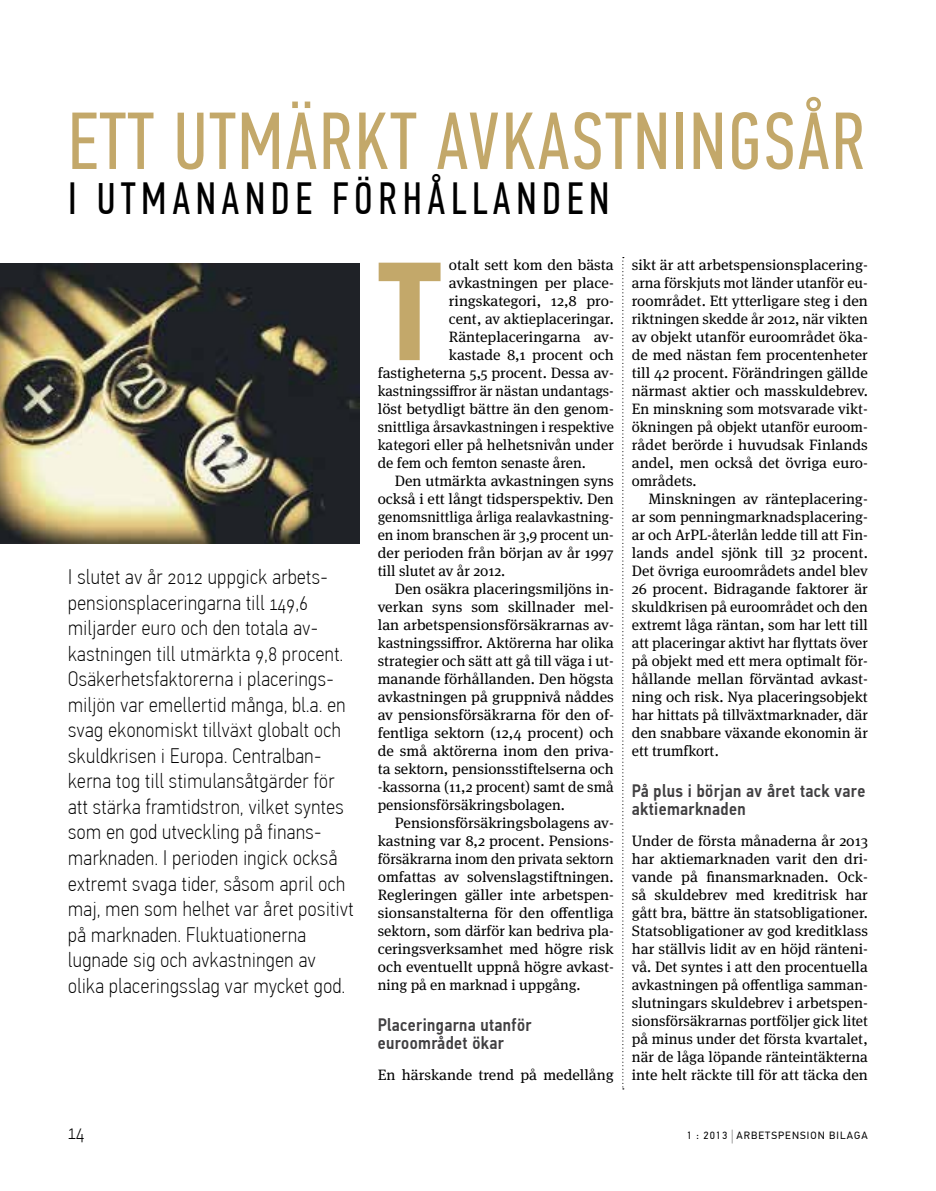
<style>
.page{position:relative;width:936px;height:1191px;background:#fff}
.page>*{position:absolute;margin:0;border:0;box-sizing:border-box;transform-origin:0 0}
.t1{font:700 139.95px "PF Din Text Cond Pro";color:#c3a86a}
.t2{font:81px "PF Din Text Comp Pro";letter-spacing:.025em;color:#c3a86a}
.t3{font:45px "PF Din Text Comp Pro";letter-spacing:.125em;color:#000}
.t4{font:100 21px/25.5px "PF Din Text Cond Pro";letter-spacing:.025em;color:#000}
.t5{font:500 18px/18px "PF Din Text Cond Pro";letter-spacing:.02em;color:#414042}
.t6{font:15px/18px "Meta Serif OT";color:#000;text-align:justify}
.t7{font:10.5px "PF Din Text Pro";letter-spacing:.1em;color:#000}
.s1{font-size:15.75px}
</style>
<div class="page">
<img style="left:0;top:264px;width:360px;height:279px">
<svg style="left:622px;top:257px;width:1px;height:832px"></svg>
<h2 class="t2" style="left:68px;top:95px;width:798px">ETT UTMÄRKT AVKASTNINGSÅR</h2>
<h3 class="t3" style="left:68px;top:173px;width:542px">I UTMANANDE FÖRHÅLLANDEN</h3>
<p class="t4" style="left:68px;top:564px;width:287px">I slutet av år 2012 uppgick arbets&shy;pensionsplaceringarna till 149,6 miljarder euro och den totala av&shy;kastningen till utmärkta 9,8 procent.<br>Osäkerhetsfaktorerna i placerings&shy;miljön var emellertid många, bl.a. en svag ekonomiskt tillväxt globalt och skuldkrisen i Europa. Centralban&shy;kerna tog till stimulansåtgärder för att stärka framtidstron, vilket syntes som en god utveckling på finans&shy;marknaden. I perioden ingick också extremt svaga tider, såsom april och maj, men som helhet var året positivt på marknaden. Fluktuationerna lugnade sig och avkastningen av olika placeringsslag var mycket god.</p>
<h1 class="t1" style="left:378px;top:227px;width:66px">T</h1>
<p class="t6" style="left:449px;top:256px;width:166px">otalt sett kom den bästa</p>
<p class="t6" style="left:449px;top:274px;width:166px">avkastningen per place-</p>
<p class="t6" style="left:449px;top:292px;width:166px">ringskategori, 12,8 pro-</p>
<p class="t6" style="left:449px;top:310px;width:166px">cent, av aktieplaceringar.</p>
<p class="t6" style="left:449px;top:328px;width:166px">Ränteplaceringarna av-</p>
<p class="t6" style="left:449px;top:346px;width:166px">kastade 8,1 procent och</p>
<p class="t6" style="left:378px;top:364px;width:237px">fastigheterna 5,5 procent. Dessa av-</p>
<p class="t6" style="left:378px;top:382px;width:237px">kastningssiffror är nästan undantags-</p>
<p class="t6" style="left:378px;top:400px;width:237px">löst betydligt bättre än den genom-</p>
<p class="t6" style="left:378px;top:418px;width:237px">snittliga årsavkastningen i respektive</p>
<p class="t6" style="left:378px;top:436px;width:237px">kategori eller på helhetsnivån under</p>
<p class="t6" style="left:378px;top:454px;width:210px">de fem och femton senaste åren.</p>
<p class="t6" style="left:395px;top:472px;width:220px">Den utmärkta avkastningen syns</p>
<p class="t6" style="left:378px;top:490px;width:237px">också i ett långt tidsperspektiv. Den</p>
<p class="t6" style="left:378px;top:508px;width:237px">genomsnittliga årliga realavkastning-</p>
<p class="t6" style="left:378px;top:526px;width:237px">en inom branschen är 3,9 procent un-</p>
<p class="t6" style="left:378px;top:544px;width:237px">der perioden från början av år 1997</p>
<p class="t6" style="left:378px;top:562px;width:129px">till slutet av år 2012.</p>
<p class="t6" style="left:395px;top:580px;width:220px">Den osäkra placeringsmiljöns in-</p>
<p class="t6" style="left:378px;top:598px;width:237px">verkan syns som skillnader mel-</p>
<p class="t6" style="left:378px;top:616px;width:237px">lan arbetspensionsförsäkrarnas av-</p>
<p class="t6" style="left:378px;top:634px;width:237px">kastningssiffror. Aktörerna har olika</p>
<p class="t6" style="left:378px;top:652px;width:237px">strategier och sätt att gå till väga i ut-</p>
<p class="t6" style="left:378px;top:670px;width:237px">manande förhållanden. Den högsta</p>
<p class="t6" style="left:378px;top:688px;width:237px">avkastningen på gruppnivå nåddes</p>
<p class="t6" style="left:378px;top:706px;width:237px">av pensionsförsäkrarna för den of-</p>
<p class="t6" style="left:378px;top:724px;width:237px">fentliga sektorn (12,4 procent) och</p>
<p class="t6" style="left:378px;top:742px;width:237px">de små aktörerna inom den priva-</p>
<p class="t6" style="left:378px;top:760px;width:237px">ta sektorn, pensionsstiftelserna och</p>
<p class="t6" style="left:378px;top:778px;width:237px">-kassorna (11,2 procent) samt de små</p>
<p class="t6" style="left:378px;top:796px;width:189px">pensionsförsäkringsbolagen.</p>
<p class="t6" style="left:395px;top:814px;width:220px">Pensionsförsäkringsbolagens av-</p>
<p class="t6" style="left:378px;top:832px;width:237px">kastning var 8,2 procent. Pensions-</p>
<p class="t6" style="left:378px;top:850px;width:237px">försäkrarna inom den privata sektorn</p>
<p class="t6" style="left:378px;top:868px;width:237px">omfattas av solvenslagstiftningen.</p>
<p class="t6" style="left:378px;top:886px;width:236px">Regleringen gäller inte arbetspen-</p>
<p class="t6" style="left:378px;top:904px;width:237px">sionsanstalterna för den offentliga</p>
<p class="t6" style="left:378px;top:922px;width:237px">sektorn, som därför kan bedriva pla-</p>
<p class="t6" style="left:378px;top:940px;width:237px">ceringsverksamhet med högre risk</p>
<p class="t6" style="left:378px;top:958px;width:237px">och eventuellt uppnå högre avkast-</p>
<p class="t6" style="left:378px;top:976px;width:204px">ning på en marknad i uppgång.</p>
<p class="t5" style="left:378px;top:1015px;width:155px">Placeringarna utanför euroområdet ökar</p>
<p class="t6" style="left:378px;top:1066px;width:237px">En härskande trend på medellång</p>
<p class="t6" style="left:631px;top:256px;width:237px">sikt är att arbetspensionsplacering&shy;arna förskjuts mot länder utanför eu&shy;roområdet. Ett ytterligare steg i den riktningen skedde år 2012, när vikten av objekt utanför euroområdet öka&shy;de med nästan fem procentenheter till 42 procent. Förändringen gällde närmast aktier och masskuldebrev.<br>En minskning som motsvarade vikt&shy;ökningen på objekt utanför euroom&shy;rådet berörde i huvudsak Finlands andel, men också det övriga euro&shy;områdets.</p>
<p class="t6" style="left:631px;top:490px;width:237px;text-indent:17px">Minskningen av ränteplacering&shy;ar som penningmarknadsplacering&shy;ar och ArPL-återlån ledde till att Fin&shy;lands andel sjönk till 32 procent.<br>Det övriga euroområdets andel blev 26 procent. Bidragande faktorer är skuldkrisen på euroområdet och den extremt låga räntan, som har lett till att placeringar aktivt har flyttats över på objekt med ett mera optimalt för&shy;hållande mellan förväntad avkast&shy;ning och risk. Nya placeringsobjekt har hittats på tillväxtmarknader, där den snabbare växande ekonomin är ett trumfkort.</p>
<p class="t5" style="left:631px;top:781px;width:235px">På plus i början av året tack vare aktiemarknaden</p>
<p class="t6" style="left:631px;top:832px;width:237px">Under de första månaderna år 2013 har aktiemarknaden varit den dri&shy;vande på finansmarknaden. Ock&shy;så skuldebrev med kreditrisk har gått bra, bättre än statsobligationer.<br>Statsobligationer av god kreditklass har ställvis lidit av en höjd ränteni&shy;vå. Det syntes i att den procentuella avkastningen på offentliga samman&shy;slutningars skuldebrev i arbetspen&shy;sionsförsäkrarnas portföljer gick litet på minus under det första kvartalet, när de låga löpande ränteintäkterna inte helt räckte till för att täcka den</p>
<h3 class="t4" style="left:68px;top:1118px;width:18px">14</h3>
<p class="t7" style="left:686px;top:1129px;width:182px">1 : 2013 <span class="s1">|</span> ARBETSPENSION BILAGA</p>
</div>
